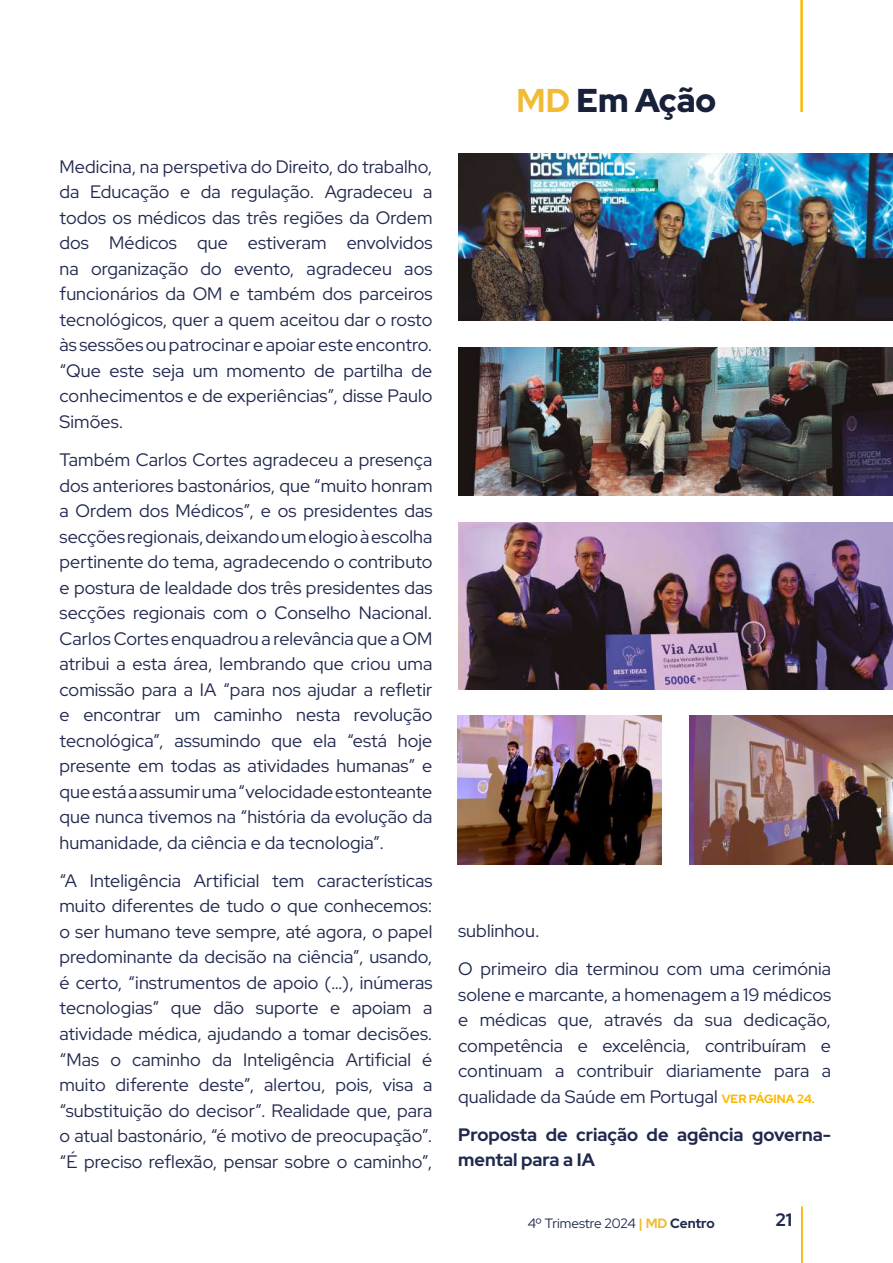
<style>
.page{position:relative;width:893px;height:1263px;background:#fff}
.page>*{position:absolute;margin:0;border:0;box-sizing:border-box;transform-origin:0 0}
.t1{font:900 33px "Red Hat Display";color:#192039}
.t2{font:18px/25.5px "Red Hat Display";letter-spacing:.005em;color:#20284d;text-align:justify}
.t3{font:700 18px/25.5px "Red Hat Display";color:#20284d}
.t4{font:700 18px "Red Hat Display";color:#1f294d}
.t5{font:13.5px "Red Hat Display";letter-spacing:-.005em;color:#1f294d}
.s1{font-weight:700;color:#f1bb36}
.s2{font-weight:700;font-size:12px;color:#fbb800}
.s3{font-weight:700}
</style>
<div class="page">
<hr style="left:800px;top:0;width:3px;height:112px;background:#fbb800">
<hr style="left:801px;top:1206px;width:2px;height:57px;background:#fbb800">
<img style="left:458px;top:153px;width:435px;height:167px">
<img style="left:458px;top:522px;width:435px;height:167px">
<img style="left:689px;top:716px;width:204px;height:148px">
<img style="left:458px;top:716px;width:204px;height:148px">
<img style="left:458px;top:347px;width:435px;height:149px">
<p class="t2" style="left:60px;top:153px;width:374px">Medicina, na perspetiva do Direito, do trabalho, da Educação e da regulação. Agradeceu a todos os médicos das três regiões da Ordem dos Médicos que estiveram envolvidos na organização do evento, agradeceu aos funcionários da OM e também dos parceiros tecnológicos, quer a quem aceitou dar o rosto às sessões ou patrocinar e apoiar este encontro. “Que este seja um momento de partilha de conhecimentos e de experiências”, disse Paulo Simões.</p>
<p class="t2" style="left:60px;top:447px;width:374px">Também Carlos Cortes agradeceu a presença dos anteriores bastonários, que “muito honram a Ordem dos Médicos”, e os presidentes das secções regionais, deixando um elogio à escolha pertinente do tema, agradecendo o contributo e postura de lealdade dos três presidentes das secções regionais com o Conselho Nacional.<br>Carlos Cortes enquadrou a relevância que a OM atribui a esta área, lembrando que criou uma comissão para a IA “para nos ajudar a refletir e encontrar um caminho nesta revolução tecnológica”, assumindo que ela “está hoje presente em todas as atividades humanas” e que está a assumir uma “velocidade estonteante que nunca tivemos na “história da evolução da humanidade, da ciência e da tecnologia”.</p>
<p class="t2" style="left:60px;top:867px;width:374px">“A Inteligência Artificial tem características muito diferentes de tudo o que conhecemos: o ser humano teve sempre, até agora, o papel predominante da decisão na ciência”, usando, é certo, “instrumentos de apoio (…), inúmeras tecnologias” que dão suporte e apoiam a atividade médica, ajudando a tomar decisões. “Mas o caminho da Inteligência Artificial é muito diferente deste”, alertou, pois, visa a “substituição do decisor”. Realidade que, para o atual bastonário, “é motivo de preocupação”. “É preciso reflexão, pensar sobre o caminho”,</p>
<h1 class="t1" style="left:517px;top:78px;width:201px"><span class="s1">MD</span> Em Ação</h1>
<p class="t2" style="left:458px;top:911px;width:374px;line-height:38.2px">sublinhou.<br>O primeiro dia terminou com uma cerimónia</p>
<p class="t2" style="left:458px;top:981px;width:374px">solene e marcante, a homenagem a 19 médicos e médicas que, através da sua dedicação, competência e excelência, contribuíram e continuam a contribuir diariamente para a qualidade da Saúde em Portugal <span class="s2">VER PÁGINA 24.</span></p>
<p class="t3" style="left:458px;top:1122px;width:374px">Proposta de criação de agência governa&shy;mental para a IA</p>
<p class="t5" style="left:528px;top:1214px;width:188px">4º Trimestre 2024 <span class="s1">| MD</span> <span class="s3">Centro</span></p>
<p class="t4" style="left:775px;top:1208px;width:18px">21</p>
</div>
